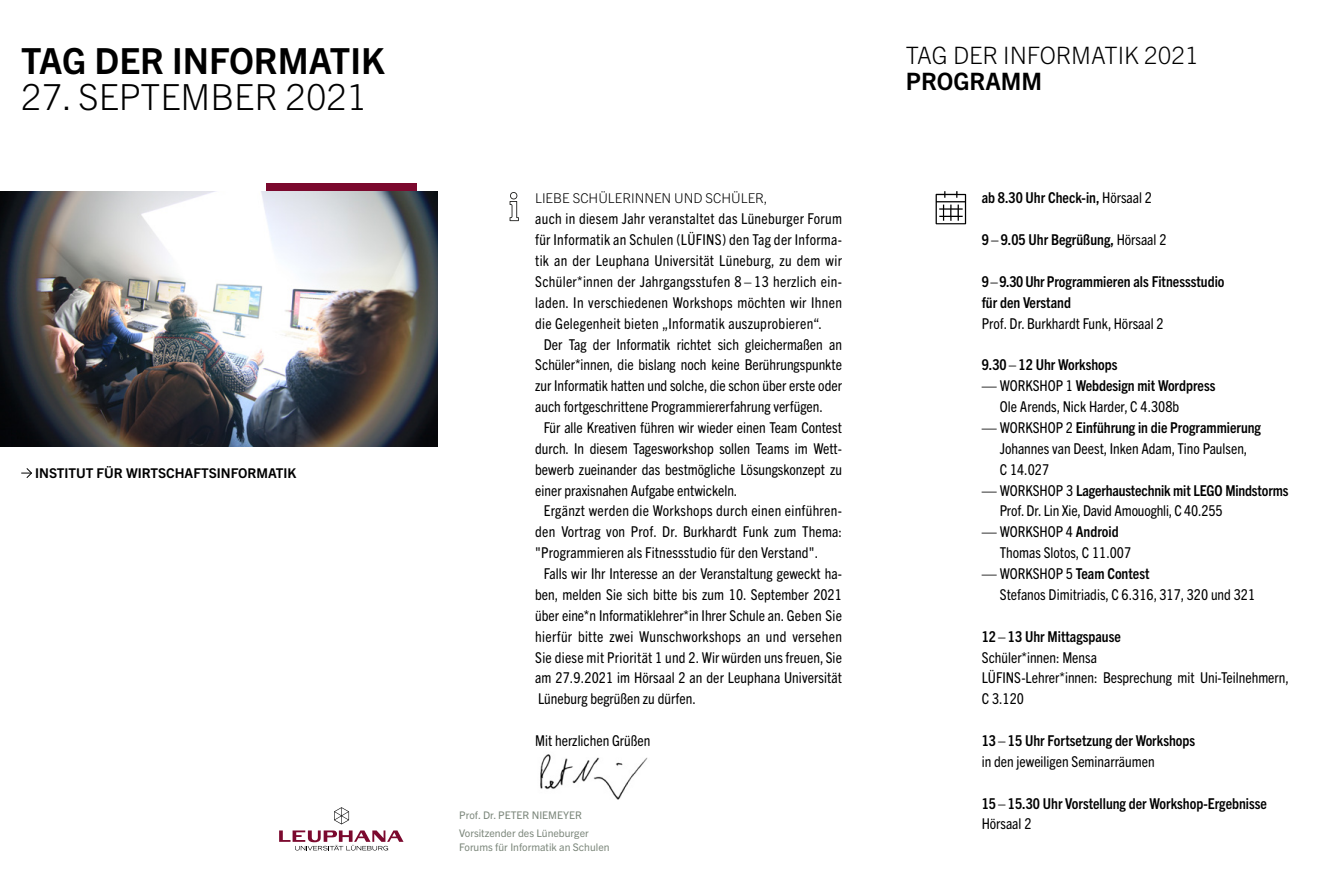
<style>
.page{position:relative;width:1331px;height:893px;background:#fff}
.page>*{position:absolute;margin:0;border:0;box-sizing:border-box;transform-origin:0 0}
.cd18_titelseite_head{font:700 36px "Trade Gothic Next LT Pro";color:#000}
.cd18_titelseite_head-2{font:300 36px "Trade Gothic Next LT Pro";color:#000}
.cd18_headline2{font:300 24px/25.5px "Trade Gothic Next LT Pro";color:#000}
.cd18_mengentext{font:condensed 15px/20.9px "Trade Gothic Next SR Pro";color:#000}
.cd18_subline2{font:700 condensed 15px "Trade Gothic Next LT Pro";color:#000}
.cd18_mengentext-2{font:700 condensed 15px "Trade Gothic Next LT Pro";color:#000}
.cd18_absenderangabe{font:700 13.5px "Trade Gothic Next LT Pro";color:#000}
.cd18_subline1{font:300 13.5px "Trade Gothic Next LT Pro";color:#000}
.cd18_einklinker{font:10.5px/13.5px "Trade Gothic Next LT Pro";color:#7c877b}
.s1{font-family:"Trade Gothic Next LT Pro"}
.s2{font-weight:700}
.s3{font-family:"Trade Gothic Next SR Pro";font-weight:400}
.s4{font-family:"Trade Gothic LT Std";font-stretch:normal}
.s5{font-family:"Trade Gothic Next LT Pro";font-weight:700}
</style>
<div class="page">
<div style="left:266px;top:183px;width:151px;height:8px;background:#7b092e"></div>
<img style="left:0;top:191px;width:438px;height:255px">
<svg style="left:21px;top:468px;width:11px;height:10px"></svg>
<img style="left:540px;top:754px;width:108px;height:46px">
<svg style="left:510px;top:192px;width:9px;height:29px"></svg>
<svg style="left:936px;top:191px;width:30px;height:33px"></svg>
<svg style="left:334px;top:807px;width:15px;height:17px"></svg>
<svg style="left:279px;top:830px;width:125px;height:20px"></svg>
<p class="cd18_titelseite_head" style="left:21px;top:35px;width:365px">TAG DER INFORMATIK</p>
<p class="cd18_titelseite_head-2" style="left:21px;top:71px;width:348px">27. SEPTEMBER 2021</p>
<p class="cd18_absenderangabe" style="left:35px;top:464px;width:263px">INSTITUT FÜR WIRTSCHAFTSINFORMATIK</p>
<p class="cd18_subline1" style="left:535px;top:189px;width:234px">LIEBE SCHÜLERINNEN UND SCHÜLER,</p>
<p class="cd18_mengentext" style="left:535px;top:208px;width:308px;text-align:justify">auch in diesem Jahr veranstaltet das <span class="s1">Lüneburger Forum für Informatik</span> an Schulen (LÜFINS) den Tag der Informa&shy;tik an der Leuphana Universität Lüneburg, zu dem wir Schüler*innen der Jahrgangsstufen 8 – 13 herzlich ein&shy;laden. In verschiedenen Workshops möchten wir Ihnen die Gelegenheit bieten „Informatik auszuprobieren“.</p>
<p class="cd18_mengentext" style="left:535px;top:333px;width:308px;text-align:justify;text-indent:9px">Der Tag der Informatik richtet sich gleichermaßen an Schüler*innen, die bislang noch keine Berührungspunkte zur Informatik hatten und solche, die schon über erste oder auch fortgeschrittene Programmiererfahrung verfügen.</p>
<p class="cd18_mengentext" style="left:535px;top:416px;width:308px;text-align:justify;text-indent:9px">Für alle Kreativen führen wir wieder einen Team Contest durch. In diesem Tagesworkshop sollen Teams im Wett&shy;bewerb zueinander das bestmögliche Lösungskonzept zu einer praxisnahen Aufgabe entwickeln.</p>
<p class="cd18_mengentext" style="left:535px;top:500px;width:308px;text-align:justify;text-indent:9px">Ergänzt werden die Workshops durch einen einführen&shy;den Vortrag von Prof. Dr. Burkhardt Funk zum Thema: "Programmieren als Fitnessstudio für den Verstand".</p>
<p class="cd18_mengentext" style="left:535px;top:562px;width:308px;text-align:justify;text-indent:9px">Falls wir Ihr Interesse an der Veranstaltung geweckt ha&shy;ben, melden Sie sich bitte bis zum 10. September 2021 über eine*n Informatiklehrer*in Ihrer Schule an. Geben Sie hierfür bitte zwei Wunschworkshops an und versehen Sie diese mit Priorität 1 und 2. Wir würden uns freuen, Sie am 27.9.2021 im Hörsaal 2 an der Leuphana Universität Lüneburg begrüßen zu dürfen.</p>
<p class="cd18_mengentext" style="left:535px;top:729px;width:117px">Mit herzlichen Grüßen</p>
<p class="cd18_einklinker" style="left:459px;top:808px;width:124px">Prof. Dr. PETER NIEMEYER</p>
<p class="cd18_einklinker" style="left:459px;top:826px;width:152px">Vorsitzender des Lüneburger<br>Forums für Informatik an Schulen</p>
<p class="cd18_headline2" style="left:906px;top:41px;width:294px">TAG DER INFORMATIK 2021<br><span class="s2">PROGRAMM</span></p>
<p class="cd18_subline2" style="left:982px;top:188px;width:172px">ab 8.30 Uhr Check-in, <span class="s3">Hörsaal 2</span></p>
<p class="cd18_subline2" style="left:982px;top:229px;width:186px">9–9.05 Uhr Begrüßung, <span class="s3">Hörsaal 2</span></p>
<p class="cd18_mengentext-2" style="left:982px;top:271px;width:244px">9–9.30 Uhr Programmieren als Fitnessstudio</p>
<p class="cd18_mengentext-2" style="left:982px;top:292px;width:91px">für den Verstand</p>
<p class="cd18_mengentext" style="left:982px;top:312px;width:183px">Prof. Dr. Burkhardt Funk, Hörsaal 2</p>
<p class="cd18_subline2" style="left:982px;top:355px;width:137px">9.30–12 Uhr Workshops</p>
<p class="cd18_mengentext" style="left:1000px;top:374px;width:217px;text-indent:-18px"><span class="s4">—</span> WORKSHOP 1 <span class="s5">Webdesign mit Wordpress<br></span>Ole Arends, Nick Harder, C 4.308b</p>
<p class="cd18_mengentext" style="left:1000px;top:416px;width:263px;text-indent:-18px"><span class="s4">—</span> WORKSHOP 2 <span class="s5">Einführung in die Programmierung<br></span>Johannes van Deest, Inken Adam, Tino Paulsen,<br>C 14.027</p>
<p class="cd18_mengentext" style="left:1000px;top:479px;width:290px;text-indent:-18px"><span class="s4">—</span> WORKSHOP 3 <span class="s5">Lagerhaustechnik mit LEGO Mindstorms<br></span>Prof. Dr. Lin Xie, David Amouoghli, C 40.255</p>
<p class="cd18_mengentext" style="left:1000px;top:520px;width:133px;text-indent:-18px"><span class="s4">—</span> WORKSHOP 4 <span class="s5">Android<br></span>Thomas Slotos, C 11.007</p>
<p class="cd18_mengentext" style="left:1000px;top:562px;width:257px;text-indent:-18px"><span class="s4">—</span> WORKSHOP 5 <span class="s5">Team Contest<br></span>Stefanos Dimitriadis, C 6.316, 317, 320 und 321</p>
<p class="cd18_subline2" style="left:982px;top:626px;width:141px">12–13 Uhr Mittagspause</p>
<p class="cd18_mengentext" style="left:982px;top:646px;width:117px">Schüler*innen: Mensa</p>
<p class="cd18_mengentext" style="left:982px;top:667px;width:309px">LÜFINS-Lehrer*innen: Besprechung mit Uni-Teilnehmern,<br>C 3.120</p>
<p class="cd18_mengentext-2" style="left:982px;top:730px;width:215px">13–15 Uhr Fortsetzung der Workshops</p>
<p class="cd18_mengentext" style="left:982px;top:750px;width:174px">in den jeweiligen Seminarräumen</p>
<p class="cd18_subline2" style="left:982px;top:793px;width:287px">15–15.30 Uhr Vorstellung der Workshop-Ergebnisse</p>
<p class="cd18_mengentext" style="left:982px;top:813px;width:51px">Hörsaal 2</p>
</div>
